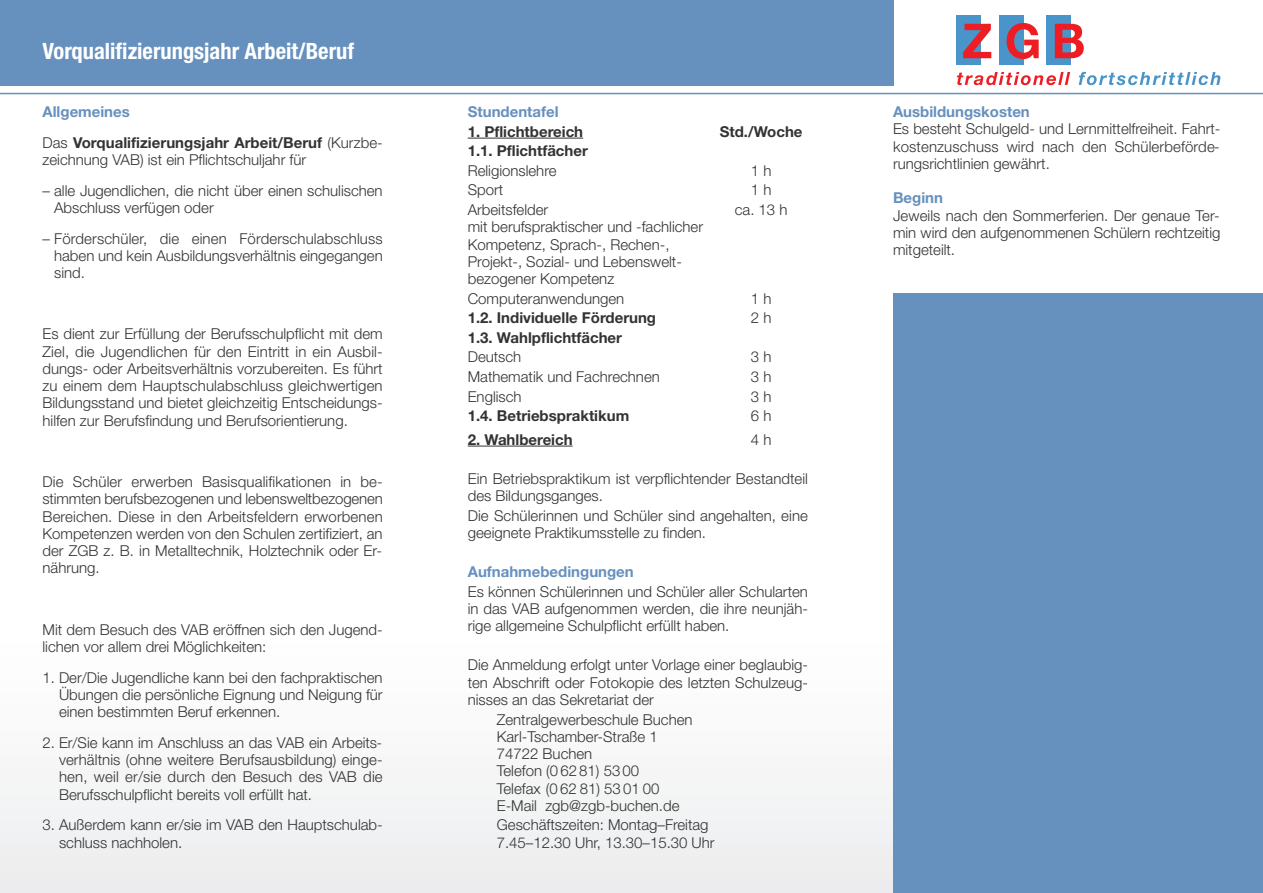
<style>
.page{position:relative;width:1263px;height:893px;background:#fff}
.page>*{position:absolute;margin:0;border:0;box-sizing:border-box;transform-origin:0 0}
.t1{font:700 condensed 22.5px "Helvetica Neue";color:#fff}
.t2{font:300 15px/17.2px "Helvetica Neue";color:#343233;text-align:justify}
.t3{font:700 15px/30.8px "Helvetica Neue";color:#343233}
.t4{font:700 15px "Helvetica Neue";color:#6690be}
.s1{color:#6690be}
.s2{font-weight:300}
</style>
<div class="page">
<div style="left:0;top:638px;width:1263px;height:255px;background:#f6f6f7"></div>
<hr style="left:468px;top:138px;width:115px;height:1px;background:#343233">
<hr style="left:468px;top:446px;width:105px;height:1px;background:#343233">
<div style="left:0;top:0;width:893px;height:85px;background:#6690be"></div>
<div style="left:957px;top:16px;width:24px;height:49px;background:#4994c8"></div>
<div style="left:1000px;top:16px;width:24px;height:49px;background:#4994c8"></div>
<div style="left:1047px;top:16px;width:24px;height:49px;background:#4994c8"></div>
<svg style="left:963px;top:24px;width:28px;height:34px"></svg>
<svg style="left:1006px;top:23px;width:33px;height:36px"></svg>
<svg style="left:1055px;top:24px;width:29px;height:34px"></svg>
<svg style="left:957px;top:72px;width:113px;height:13px"></svg>
<svg style="left:1079px;top:72px;width:141px;height:13px"></svg>
<hr style="left:0;top:93px;width:1263px;height:1px;background:#6690be">
<div style="left:893px;top:293px;width:370px;height:600px;background:#6690be"></div>
<h1 class="t1" style="left:43px;top:42px;width:313px">Vorqualifizierungsjahr Arbeit/Beruf</h1>
<p class="t3" style="left:43px;top:98px;width:342px"><span class="s1">Allgemeines<br></span><span class="s2">Das</span> Vorqualifizierungsjahr Arbeit/Beruf <span class="s2">(Kurzbe-</span></p>
<p class="t2" style="left:43px;top:152px;width:265px">zeichnung VAB) ist ein Pflichtschuljahr für</p>
<p class="t2" style="left:54px;top:183px;width:330px;text-indent:-12px">– alle Jugendlichen, die nicht über einen schulischen<br>Abschluss verfügen oder</p>
<p class="t2" style="left:54px;top:231px;width:330px;text-indent:-12px">– Förderschüler, die einen Förderschulabschluss haben und kein Ausbildungsverhältnis eingegangen sind.</p>
<p class="t2" style="left:43px;top:327px;width:342px">Es dient zur Erfüllung der Berufsschulpflicht mit dem Ziel, die Jugendlichen für den Eintritt in ein Ausbil&shy;dungs- oder Arbeitsverhältnis vorzubereiten. Es führt zu einem dem Hauptschulabschluss gleichwertigen Bildungsstand und bietet gleichzeitig Entscheidungs&shy;hilfen zur Berufsfindung und Berufsorientierung.</p>
<p class="t2" style="left:43px;top:475px;width:342px">Die Schüler erwerben Basisqualifikationen in be&shy;stimmten berufsbezogenen und lebensweltbezogenen Bereichen. Diese in den Arbeitsfeldern erworbenen Kompetenzen werden von den Schulen zertifiziert, an der ZGB z. B. in Metalltechnik, Holztechnik oder Er&shy;nährung.</p>
<p class="t2" style="left:43px;top:622px;width:342px">Mit dem Besuch des VAB eröffnen sich den Jugend&shy;lichen vor allem drei Möglichkeiten:</p>
<p class="t2" style="left:59px;top:670px;width:325px;text-indent:-16px">1. Der/Die Jugendliche kann bei den fachpraktischen Übungen die persönliche Eignung und Neigung für einen bestimmten Beruf erkennen.</p>
<p class="t2" style="left:59px;top:735px;width:325px;text-indent:-16px">2. Er/Sie kann im Anschluss an das VAB ein Arbeits&shy;verhältnis (ohne weitere Berufsausbildung) einge&shy;hen, weil er/sie durch den Besuch des VAB die Berufsschulpflicht bereits voll erfüllt hat.</p>
<p class="t2" style="left:59px;top:818px;width:325px;text-indent:-16px">3. Außerdem kann er/sie im VAB den Hauptschulab&shy;schluss nachholen.</p>
<p class="t4" style="left:468px;top:106px;width:92px">Stundentafel</p>
<p class="t3" style="left:468px;top:117px;width:117px">1. Pflichtbereich</p>
<p class="t3" style="left:720px;top:117px;width:84px">Std./Woche</p>
<p class="t3" style="left:468px;top:137px;width:122px">1.1. Pflichtfächer</p>
<p class="t2" style="left:468px;top:163px;width:90px">Religionslehre</p>
<p class="t2" style="left:751px;top:163px;width:22px">1 h</p>
<p class="t2" style="left:468px;top:183px;width:37px">Sport</p>
<p class="t2" style="left:751px;top:183px;width:22px">1 h</p>
<p class="t2" style="left:468px;top:202px;width:82px">Arbeitsfelder</p>
<p class="t2" style="left:735px;top:202px;width:54px">ca. 13 h</p>
<p class="t2" style="left:468px;top:220px;width:237px;text-align:left">mit berufspraktischer und -fachlicher<br>Kompetenz, Sprach-, Rechen-,<br>Projekt-, Sozial- und Lebenswelt&shy;bezogener Kompetenz</p>
<p class="t2" style="left:468px;top:291px;width:158px">Computeranwendungen</p>
<p class="t2" style="left:751px;top:291px;width:22px">1 h</p>
<p class="t3" style="left:468px;top:304px;width:190px">1.2. Individuelle Förderung</p>
<p class="t2" style="left:751px;top:311px;width:22px">2 h</p>
<p class="t3" style="left:468px;top:323px;width:156px">1.3. Wahlpflichtfächer</p>
<p class="t2" style="left:468px;top:350px;width:55px">Deutsch</p>
<p class="t2" style="left:751px;top:350px;width:22px">3 h</p>
<p class="t2" style="left:468px;top:369px;width:194px">Mathematik und Fachrechnen</p>
<p class="t2" style="left:751px;top:369px;width:22px">3 h</p>
<p class="t2" style="left:468px;top:389px;width:55px">Englisch</p>
<p class="t2" style="left:751px;top:389px;width:22px">3 h</p>
<p class="t3" style="left:468px;top:402px;width:163px">1.4. Betriebspraktikum</p>
<p class="t2" style="left:751px;top:409px;width:22px">6 h</p>
<p class="t3" style="left:468px;top:425px;width:106px">2. Wahlbereich</p>
<p class="t2" style="left:751px;top:432px;width:22px">4 h</p>
<p class="t2" style="left:468px;top:471px;width:342px">Ein Betriebspraktikum ist verpflichtender Bestandteil des Bildungsganges.</p>
<p class="t2" style="left:468px;top:508px;width:342px">Die Schülerinnen und Schüler sind angehalten, eine geeignete Praktikumsstelle zu finden.</p>
<p class="t4" style="left:468px;top:566px;width:167px">Aufnahmebedingungen</p>
<p class="t2" style="left:468px;top:584px;width:342px">Es können Schülerinnen und Schüler aller Schularten in das VAB aufgenommen werden, die ihre neunjäh&shy;rige allgemeine Schulpflicht erfüllt haben.</p>
<p class="t2" style="left:468px;top:658px;width:342px">Die Anmeldung erfolgt unter Vorlage einer beglaubig&shy;ten Abschrift oder Fotokopie des letzten Schulzeug&shy;nisses an das Sekretariat der</p>
<p class="t2" style="left:497px;top:712px;width:197px;text-align:left">Zentralgewerbeschule Buchen<br>Karl-Tschamber-Straße 1<br>74722 Buchen<br>Telefon (0 62 81) 53 00<br>Telefax (0 62 81) 53 01 00<br>E-Mail zgb@zgb-buchen.de</p>
<p class="t2" style="left:497px;top:818px;width:219px">Geschäftszeiten: Montag–Freitag<br>7.45–12.30 Uhr, 13.30–15.30 Uhr</p>
<p class="t4" style="left:893px;top:106px;width:138px">Ausbildungskosten</p>
<p class="t2" style="left:893px;top:122px;width:329px">Es besteht Schulgeld- und Lernmittelfreiheit. Fahrt&shy;kostenzuschuss wird nach den Schülerbeförde&shy;rungsrichtlinien gewährt.</p>
<p class="t4" style="left:893px;top:193px;width:51px">Beginn</p>
<p class="t2" style="left:893px;top:208px;width:329px">Jeweils nach den Sommerferien. Der genaue Ter&shy;min wird den aufgenommenen Schülern rechtzeitig mitgeteilt.</p>
</div>
